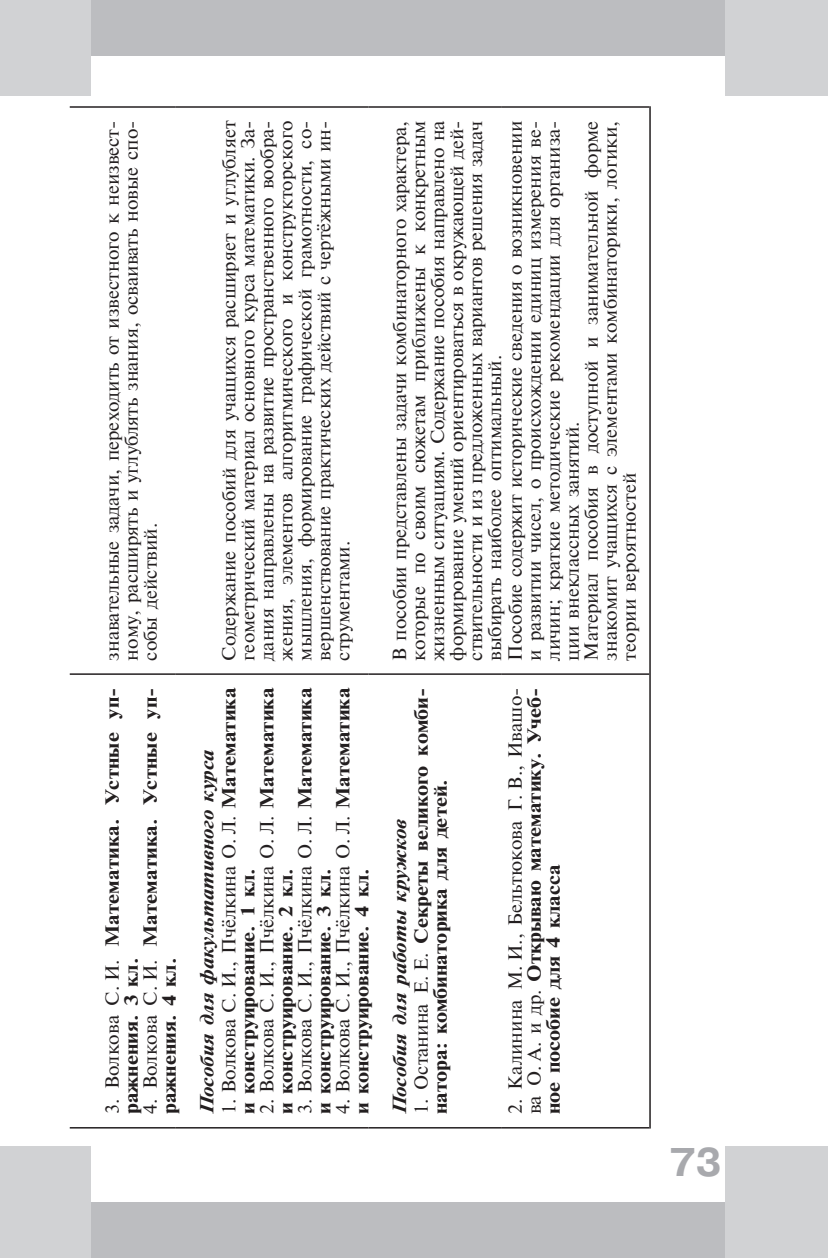
<style>
.page{position:relative;width:828px;height:1259px;background:#fff}
.page>*{position:absolute;margin:0;border:0;box-sizing:border-box;transform-origin:0 0}
.t1{font:700 40px "Pragmatica C";color:#a8a9ad}
.t2{font:19px/19px "Newton C San Pin";color:#231f20;text-align:justify}
.t3{font:700 19px/19px "Newton C San Pin";color:#231f20}
.t4{font:italic 700 19px "Newton C San Pin";color:#231f20}
.s1{font-weight:400}
.s2{font-weight:700}
</style>
<div class="page">
<div style="left:17px;top:0;width:783px;height:56px;background:#bcbdc0"></div>
<div style="left:0;top:0;width:91px;height:95px;background:#d1d2d4"></div>
<div style="left:726px;top:0;width:102px;height:95px;background:#d1d2d4"></div>
<div style="left:45px;top:1202px;width:783px;height:56px;background:#bcbdc0"></div>
<div style="left:0;top:1146px;width:91px;height:112px;background:#d1d2d4"></div>
<div style="left:726px;top:1146px;width:102px;height:112px;background:#d1d2d4"></div>
<hr style="left:70px;top:1127px;width:106px;height:1px;background:#231f20">
<hr style="left:70px;top:106px;width:106px;height:2px;background:#231f20">
<hr style="left:176px;top:1127px;width:192px;height:1px;background:#231f20">
<hr style="left:176px;top:106px;width:192px;height:2px;background:#231f20">
<hr style="left:368px;top:1127px;width:133px;height:1px;background:#231f20">
<hr style="left:368px;top:106px;width:133px;height:2px;background:#231f20">
<hr style="left:501px;top:1127px;width:148px;height:1px;background:#231f20">
<hr style="left:501px;top:106px;width:148px;height:2px;background:#231f20">
<hr style="left:70px;top:673px;width:106px;height:2px;background:#231f20">
<hr style="left:176px;top:673px;width:192px;height:2px;background:#231f20">
<hr style="left:368px;top:673px;width:133px;height:2px;background:#231f20">
<hr style="left:501px;top:673px;width:148px;height:2px;background:#231f20">
<hr style="left:649px;top:106px;width:2px;height:1022px;background:#231f20">
<p class="t2" style="left:104px;top:660px;width:541px;rotate:-90deg">знавательные задачи, переходить от известного к неизвест&shy;ному, расширять и углублять знания, осваивать новые спо&shy;собы действий.</p>
<p class="t3" style="left:104px;top:1114px;width:428px;rotate:-90deg"><span class="s1">3. Волкова С. И.</span> Математика. Устные уп&shy;ражнения. 3 кл.</p>
<p class="t3" style="left:142px;top:1114px;width:428px;rotate:-90deg"><span class="s1">4. Волкова С. И.</span> Математика. Устные уп&shy;ражнения. 4 кл.</p>
<p class="t2" style="left:221px;top:660px;width:541px;rotate:-90deg">Содержание пособий для учащихся расширяет и углубляет геометрический материал основного курса математики. За&shy;дания направлены на развитие пространственного вообра&shy;жения, элементов алгоритмического и конструкторского мышления, формирование графической грамотности, со&shy;вершенствование практических действий с чертёжными ин&shy;струментами.</p>
<p class="t3" style="left:221px;top:1114px;width:428px;rotate:-90deg"><span class="s1">1. Волкова С. И., Пчёлкина О. Л.</span> Математика и конструирование. 1 кл.</p>
<p class="t3" style="left:259px;top:1114px;width:428px;rotate:-90deg"><span class="s1">2. Волкова С. И., Пчёлкина О. Л.</span> Математика и конструирование. 2 кл.</p>
<p class="t3" style="left:297px;top:1114px;width:428px;rotate:-90deg"><span class="s1">3. Волкова С. И., Пчёлкина О. Л.</span> Математика и конструирование. 3 кл.</p>
<p class="t3" style="left:335px;top:1114px;width:428px;rotate:-90deg"><span class="s1">4. Волкова С. И., Пчёлкина О. Л.</span> Математика и конструирование. 4 кл.</p>
<p class="t4" style="left:200px;top:1114px;width:366px;rotate:-90deg">Пособия для факультативного курса</p>
<p class="t2" style="left:391px;top:660px;width:541px;rotate:-90deg">В пособии представлены задачи комбинаторного характера, которые по своим сюжетам приближены к конкретным жизненным ситуациям. Содержание пособия направлено на формирование умений ориентироваться в окружающей дей&shy;ствительности и из предложенных вариантов решения задач выбирать наиболее оптимальный.</p>
<p class="t2" style="left:507px;top:660px;width:541px;text-align:left;rotate:-90deg">Пособие содержит исторические сведения о возникновении и развитии чисел, о происхождении единиц измерения ве&shy;личин; краткие методические рекомендации для организа&shy;ции внеклассных занятий.<br>Материал пособия в доступной и занимательной форме знакомит учащихся с элементами комбинаторики, логики, теории вероятностей</p>
<p class="t3" style="left:413px;top:1114px;width:428px;rotate:-90deg"><span class="s1">1. Останина Е. Е.</span> Секреты великого комби&shy;натора: комбинаторика для детей.</p>
<p class="t4" style="left:392px;top:1114px;width:297px;rotate:-90deg">Пособия для работы кружков</p>
<p class="t2" style="left:507px;top:1114px;width:428px;rotate:-90deg">2. Калинина М. И., Бельтюкова Г. В., Ивашо&shy;ва О. А. и др. <span class="s2">Открываю математику. Учеб&shy;ное пособие для 4 класса</span></p>
<h1 class="t1" style="left:670px;top:1147px;width:53px">73</h1>
</div>
